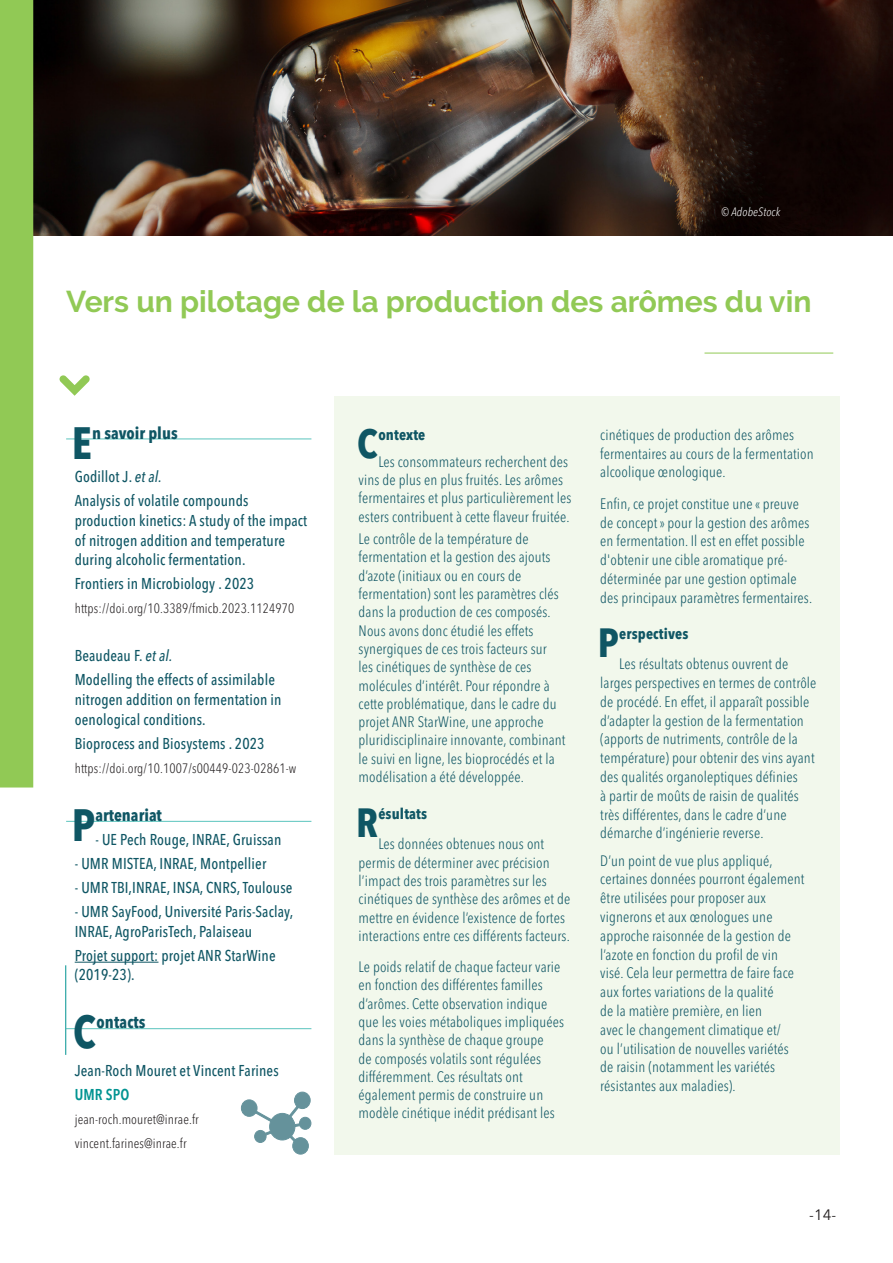
<style>
.page{position:relative;width:893px;height:1263px;background:#fff}
.page>*{position:absolute;margin:0;border:0;box-sizing:border-box;transform-origin:0 0}
.t1{font:700 condensed 45.75px "Avenir Next LT Pro";color:#0f5664}
.t2{font:700 condensed 44.85px "Avenir Next LT Pro";color:#0f5664}
.t3{font:700 condensed 40.35px "Avenir Next LT Pro";color:#0f5664}
.t4{font:700 30px "Raleway";color:#91c955}
.t5{font:700 condensed 17.1px "Avenir Next LT Pro";letter-spacing:.01em;color:#0f5664}
.t6{font:700 condensed 16.65px "Avenir Next LT Pro";color:#0f5664}
.t7{font:500 condensed 15.6px/19.6px "Avenir Next LT Pro";letter-spacing:.01em;color:#0f5664}
.t8{font:600 condensed 15.6px "Avenir Next LT Pro";letter-spacing:.01em;color:#009391}
.t9{font:300 condensed 15px/18.3px "Avenir Next LT Pro";letter-spacing:.01em;color:#0f5664}
.t10{font:700 condensed 15px "Avenir Next LT Pro";letter-spacing:.01em;color:#0f5664}
.t11{font:15px "Avenir Next LT Pro";color:#231f20}
.t12{font:300 condensed 13.5px "Avenir Next LT Pro";letter-spacing:.01em;color:#231f20}
.t13{font:italic 300 condensed 12px "Avenir Next LT Pro";letter-spacing:.01em;color:#fafafa}
.s1{font-style:italic}
</style>
<div class="page">
<div style="left:334px;top:396px;width:506px;height:758px;background:#f2f8ec"></div>
<hr style="left:66px;top:439px;width:245px;height:1px;background:#5ac4bd">
<hr style="left:66px;top:821px;width:245px;height:1px;background:#5ac4bd">
<hr style="left:75px;top:962px;width:83px;height:1px;background:#0f5664">
<hr style="left:66px;top:1028px;width:245px;height:1px;background:#5ac4bd">
<hr style="left:704px;top:353px;width:129px;height:1px;background:#91c955">
<hr style="left:65px;top:965px;width:1px;height:90px;background:#009391">
<svg style="left:60px;top:375px;width:30px;height:21px"></svg>
<svg style="left:240px;top:1091px;width:72px;height:64px"></svg>
<div style="left:275px;top:1117px;width:8px;height:9px;background:#65929b;border-radius:50%"></div>
<div style="left:274px;top:1116px;width:10px;height:10px;border:1px solid #0f5664;border-radius:50%"></div>
<img style="left:33px;top:0;width:860px;height:235px">
<div style="left:0;top:0;width:33px;height:787px;background:#91c955"></div>
<p class="t13" style="left:721px;top:205px;width:60px">© AdobeStock</p>
<p class="t4" style="left:66px;top:284px;width:747px">Vers un pilotage de la production des arômes du vin</p>
<p class="t2" style="left:72px;top:415px;width:22px">E</p>
<p class="t6" style="left:92px;top:422px;width:87px">n savoir plus</p>
<p class="t7" style="left:75px;top:467px;width:89px">Godillot J. <span class="s1">et al.</span></p>
<p class="t7" style="left:75px;top:491px;width:234px">Analysis of volatile compounds production kinetics: A study of the impact of nitrogen addition and temperature during alcoholic fermentation.</p>
<p class="t7" style="left:75px;top:574px;width:181px">Frontiers in Microbiology . 2023</p>
<p class="t12" style="left:75px;top:600px;width:221px">https://doi.org/10.3389/fmicb.2023.1124970</p>
<p class="t7" style="left:75px;top:646px;width:99px">Beaudeau F. <span class="s1">et al.</span></p>
<p class="t7" style="left:75px;top:670px;width:208px">Modelling the effects of assimilable nitrogen addition on fermentation in oenological conditions.</p>
<p class="t7" style="left:75px;top:733px;width:191px">Bioprocess and Biosystems . 2023</p>
<p class="t12" style="left:75px;top:760px;width:223px">https://doi.org/10.1007/s00449-023-02861-w</p>
<p class="t2" style="left:72px;top:798px;width:25px">P</p>
<p class="t6" style="left:95px;top:805px;width:68px">artenariat</p>
<p class="t7" style="left:95px;top:830px;width:188px">- UE Pech Rouge, INRAE, Gruissan</p>
<p class="t7" style="left:75px;top:854px;width:193px">- UMR MISTEA, INRAE, Montpellier</p>
<p class="t7" style="left:75px;top:878px;width:219px">- UMR TBI,INRAE, INSA, CNRS, Toulouse</p>
<p class="t7" style="left:75px;top:901px;width:220px">- UMR SayFood, Université Paris-Saclay,<br>INRAE, AgroParisTech, Palaiseau</p>
<p class="t7" style="left:75px;top:945px;width:203px">Projet support: projet ANR StarWine (2019-23).</p>
<p class="t1" style="left:73px;top:1004px;width:24px">C</p>
<p class="t5" style="left:96px;top:1012px;width:51px">ontacts</p>
<p class="t7" style="left:75px;top:1061px;width:206px">Jean-Roch Mouret et Vincent Farines</p>
<p class="t8" style="left:75px;top:1085px;width:56px">UMR SPO</p>
<p class="t12" style="left:75px;top:1111px;width:126px">jean-roch.mouret@inrae.fr</p>
<p class="t12" style="left:75px;top:1135px;width:113px">vincent.farines@inrae.fr</p>
<p class="t3" style="left:357px;top:419px;width:22px">C</p>
<p class="t10" style="left:378px;top:426px;width:48px">ontexte</p>
<p class="t9" style="left:359px;top:452px;width:214px;text-indent:20px">Les consommateurs recherchent des vins de plus en plus fruités. Les arômes fermentaires et plus particulièrement les esters contribuent à cette flaveur fruitée.</p>
<p class="t9" style="left:359px;top:530px;width:208px">Le contrôle de la température de fermentation et la gestion des ajouts d’azote (initiaux ou en cours de fermentation) sont les paramètres clés dans la production de ces composés.<br>Nous avons donc étudié les effets synergiques de ces trois facteurs sur<br>les cinétiques de synthèse de ces molécules d’intérêt. Pour répondre à cette problématique, dans le cadre du projet ANR StarWine, une approche pluridisciplinaire innovante, combinant le suivi en ligne, les bioprocédés et la modélisation a été développée.</p>
<p class="t3" style="left:356px;top:798px;width:23px">R</p>
<p class="t10" style="left:378px;top:804px;width:50px">ésultats</p>
<p class="t9" style="left:359px;top:835px;width:213px;text-indent:20px">Les données obtenues nous ont permis de déterminer avec précision l’impact des trois paramètres sur les cinétiques de synthèse des arômes et de mettre en évidence l’existence de fortes interactions entre ces différents facteurs.</p>
<p class="t9" style="left:359px;top:957px;width:207px">Le poids relatif de chaque facteur varie en fonction des différentes familles d’arômes. Cette observation indique que les voies métaboliques impliquées dans la synthèse de chaque groupe<br>de composés volatils sont régulées différemment. Ces résultats ont également permis de construire un modèle cinétique inédit prédisant les</p>
<p class="t9" style="left:600px;top:425px;width:215px;line-height:18.8px">cinétiques de production des arômes fermentaires au cours de la fermentation alcoolique œnologique.</p>
<p class="t9" style="left:600px;top:494px;width:213px;line-height:18.8px">Enfin, ce projet constitue une « preuve de concept » pour la gestion des arômes en fermentation. Il est en effet possible d'obtenir une cible aromatique pré&shy;déterminée par une gestion optimale des principaux paramètres fermentaires.</p>
<p class="t3" style="left:598px;top:618px;width:23px">P</p>
<p class="t10" style="left:619px;top:624px;width:71px">erspectives</p>
<p class="t9" style="left:600px;top:655px;width:218px;line-height:18.8px;text-indent:19px">Les résultats obtenus ouvrent de larges perspectives en termes de contrôle de procédé. En effet, il apparaît possible d’adapter la gestion de la fermentation (apports de nutriments, contrôle de la température) pour obtenir des vins ayant des qualités organoleptiques définies<br>à partir de moûts de raisin de qualités très différentes, dans le cadre d’une démarche d’ingénierie reverse.</p>
<p class="t9" style="left:600px;top:851px;width:206px;line-height:18.8px">D’un point de vue plus appliqué, certaines données pourront également être utilisées pour proposer aux vignerons et aux œnologues une approche raisonnée de la gestion de l’azote en fonction du profil de vin visé. Cela leur permettra de faire face aux fortes variations de la qualité<br>de la matière première, en lien<br>avec le changement climatique et/<br>ou l’utilisation de nouvelles variétés de raisin (notamment les variétés résistantes aux maladies).</p>
<p class="t11" style="left:809px;top:1206px;width:28px">-14-</p>
</div>
